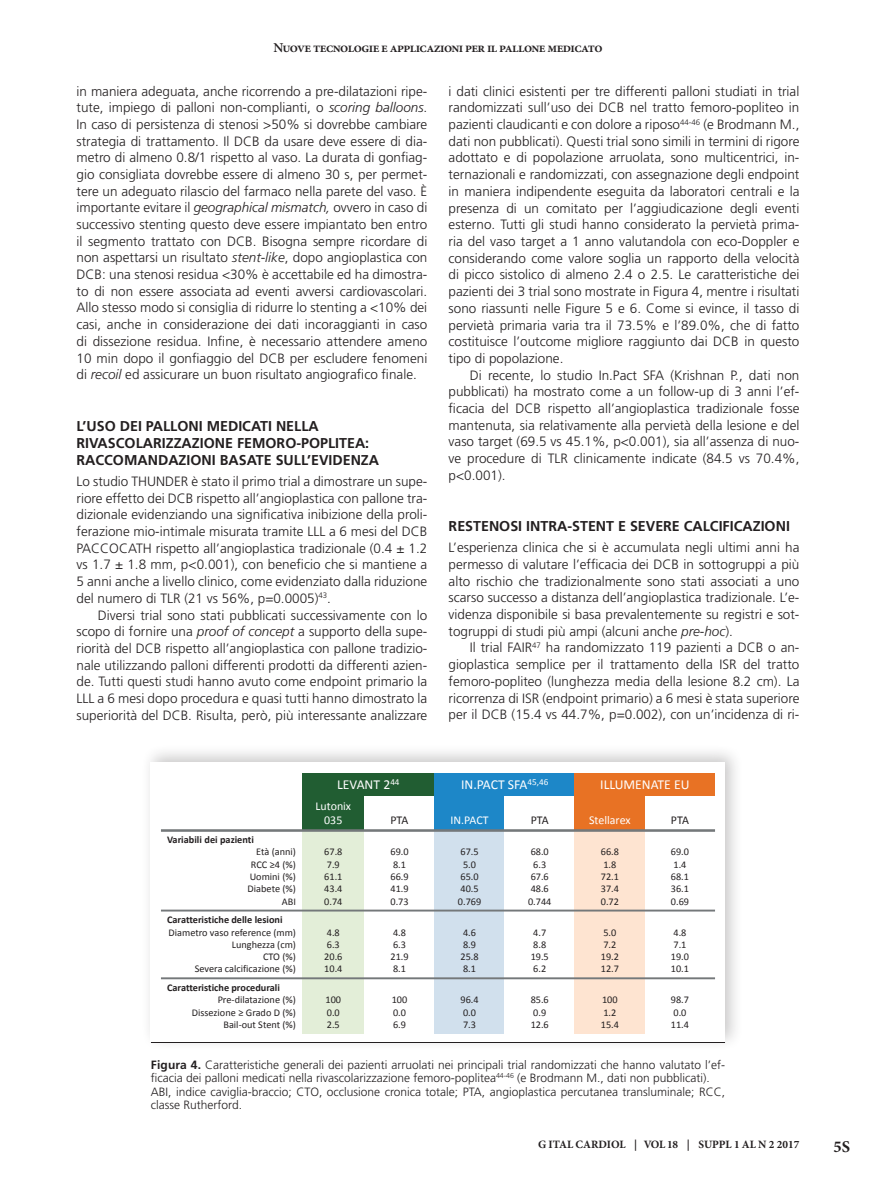
<style>
.page{position:relative;width:893px;height:1191px;background:#fff}
.page>*{position:absolute;margin:0;border:0;box-sizing:border-box;transform-origin:0 0}
.t1{font:700 16.5px "Minion Pro";color:#231f20}
.t2{font:15.45px "Calibri";color:#231f20}
.t3{font:700 14.25px/17.2px "Frutiger";color:#231f20}
.t4{font:13.65px "Calibri";color:#fff}
.t5{font:300 13.5px/16.6px "Frutiger";color:#231f20;text-align:justify}
.t6{font:600 13.5px "Minion Pro";letter-spacing:-.045em;color:#231f20}
.t7{font:300 12px/13.5px "Frutiger";color:#231f20}
.t8{font:12px/14.4px "Calibri";color:#fff;text-align:center}
.t9{font:12px "Calibri";letter-spacing:-.04em;color:#231f20}
.t10{font:700 11.25px "Minion Pro";letter-spacing:-.005em;color:#231f20}
.t11{font:10.2px/12.3px "Calibri";color:#231f20}
.t12{font:700 10.2px "Calibri";color:#231f20}
.s1{font-style:italic}
.s2{font-weight:700}
</style>
<div class="page">
<div style="left:141px;top:743px;width:603px;height:309px;background:#231f20;opacity:.25"></div>
<div style="left:151px;top:762px;width:574px;height:280px;background:#fff"></div>
<div style="left:302px;top:773px;width:133px;height:22px;background:#215d32"></div>
<div style="left:435px;top:773px;width:140px;height:22px;background:#1d87c8"></div>
<div style="left:575px;top:773px;width:140px;height:22px;background:#e87224"></div>
<div style="left:302px;top:795px;width:62px;height:35px;background:#215d32"></div>
<div style="left:435px;top:795px;width:70px;height:35px;background:#1d87c8"></div>
<div style="left:575px;top:795px;width:70px;height:35px;background:#e87224"></div>
<div style="left:302px;top:830px;width:62px;height:80px;background:#e3eed8"></div>
<div style="left:435px;top:830px;width:70px;height:80px;background:#d1e0ed"></div>
<div style="left:575px;top:830px;width:70px;height:80px;background:#fee4d1"></div>
<div style="left:302px;top:910px;width:62px;height:68px;background:#e3eed8"></div>
<div style="left:435px;top:910px;width:70px;height:68px;background:#d1e0ed"></div>
<div style="left:575px;top:910px;width:70px;height:68px;background:#fee4d1"></div>
<div style="left:302px;top:978px;width:62px;height:55px;background:#e3eed8"></div>
<div style="left:435px;top:978px;width:70px;height:55px;background:#d1e0ed"></div>
<div style="left:575px;top:978px;width:70px;height:55px;background:#fee4d1"></div>
<hr style="left:161px;top:829px;width:554px;height:2px;background:#74787a">
<hr style="left:161px;top:909px;width:554px;height:2px;background:#74787a">
<hr style="left:161px;top:977px;width:554px;height:2px;background:#74787a">
<p class="t6" style="left:273px;top:40px;width:331px">Nuove tecnologie e applicazioni per il pallone medicato</p>
<p class="t5" style="left:77px;top:83px;width:352px">in maniera adeguata, anche ricorrendo a pre-dilatazioni ripe&shy;tute, impiego di palloni non-complianti, o <span class="s1">scoring balloons</span>.<br>In caso di persistenza di stenosi &gt;50% si dovrebbe cambiare strategia di trattamento. Il DCB da usare deve essere di dia&shy;metro di almeno 0.8/1 rispetto al vaso. La durata di gonfiag&shy;gio consigliata dovrebbe essere di almeno 30 s, per permet&shy;tere un adeguato rilascio del farmaco nella parete del vaso. È importante evitare il <span class="s1">geographical mismatch,</span> ovvero in caso di successivo stenting questo deve essere impiantato ben entro il segmento trattato con DCB. Bisogna sempre ricordare di non aspettarsi un risultato <span class="s1">stent-like</span>, dopo angioplastica con DCB: una stenosi residua &lt;30% è accettabile ed ha dimostra&shy;to di non essere associata ad eventi avversi cardiovascolari.<br>Allo stesso modo si consiglia di ridurre lo stenting a &lt;10% dei casi, anche in considerazione dei dati incoraggianti in caso di dissezione residua. Infine, è necessario attendere ameno 10 min dopo il gonfiaggio del DCB per escludere fenomeni di <span class="s1">recoil</span> ed assicurare un buon risultato angiografico finale.</p>
<p class="t3" style="left:77px;top:417px;width:304px">L’USO DEI PALLONI MEDICATI NELLA<br>RIVASCOLARIZZAZIONE FEMORO-POPLITEA:<br>RACCOMANDAZIONI BASATE SULL’EVIDENZA</p>
<p class="t5" style="left:77px;top:473px;width:352px">Lo studio THUNDER è stato il primo trial a dimostrare un supe&shy;riore effetto dei DCB rispetto all’angioplastica con pallone tra&shy;dizionale evidenziando una significativa inibizione della proli&shy;ferazione mio-intimale misurata tramite LLL a 6 mesi del DCB PACCOCATH rispetto all’angioplastica tradizionale (0.4 ± 1.2 vs 1.7 ± 1.8 mm, p&lt;0.001), con beneficio che si mantiene a 5 anni anche a livello clinico, come evidenziato dalla riduzione del numero di TLR (21 vs 56%, p=0.0005)<sup>43</sup>.</p>
<p class="t5" style="left:77px;top:606px;width:352px;text-indent:21px">Diversi trial sono stati pubblicati successivamente con lo scopo di fornire una <span class="s1">proof of concept</span> a supporto della supe&shy;riorità del DCB rispetto all’angioplastica con pallone tradizio&shy;nale utilizzando palloni differenti prodotti da differenti azien&shy;de. Tutti questi studi hanno avuto come endpoint primario la LLL a 6 mesi dopo procedura e quasi tutti hanno dimostrato la superiorità del DCB. Risulta, però, più interessante analizzare</p>
<p class="t2" style="left:168px;top:654px;width:35px">Fig. 4</p>
<p class="t5" style="left:449px;top:83px;width:352px">i dati clinici esistenti per tre differenti palloni studiati in trial randomizzati sull’uso dei DCB nel tratto femoro-popliteo in pazienti claudicanti e con dolore a riposo<sup>44-46</sup> (e Brodmann M., dati non pubblicati). Questi trial sono simili in termini di rigore adottato e di popolazione arruolata, sono multicentrici, in&shy;ternazionali e randomizzati, con assegnazione degli endpoint in maniera indipendente eseguita da laboratori centrali e la presenza di un comitato per l’aggiudicazione degli eventi esterno. Tutti gli studi hanno considerato la pervietà prima&shy;ria del vaso target a 1 anno valutandola con eco-Doppler e considerando come valore soglia un rapporto della velocità di picco sistolico di almeno 2.4 o 2.5. Le caratteristiche dei pazienti dei 3 trial sono mostrate in Figura 4, mentre i risultati sono riassunti nelle Figure 5 e 6. Come si evince, il tasso di pervietà primaria varia tra il 73.5% e l’89.0%, che di fatto costituisce l’outcome migliore raggiunto dai DCB in questo tipo di popolazione.</p>
<p class="t5" style="left:449px;top:366px;width:352px;text-indent:21px">Di recente, lo studio In.Pact SFA (Krishnan P., dati non pubblicati) ha mostrato come a un follow-up di 3 anni l’ef&shy;ficacia del DCB rispetto all’angioplastica tradizionale fosse mantenuta, sia relativamente alla pervietà della lesione e del vaso target (69.5 vs 45.1%, p&lt;0.001), sia all’assenza di nuo&shy;ve procedure di TLR clinicamente indicate (84.5 vs 70.4%, p&lt;0.001).</p>
<p class="t3" style="left:449px;top:517px;width:343px">RESTENOSI INTRA-STENT E SEVERE CALCIFICAZIONI</p>
<p class="t5" style="left:449px;top:539px;width:352px">L’esperienza clinica che si è accumulata negli ultimi anni ha permesso di valutare l’efficacia dei DCB in sottogruppi a più alto rischio che tradizionalmente sono stati associati a uno scarso successo a distanza dell’angioplastica tradizionale. L’e&shy;videnza disponibile si basa prevalentemente su registri e sot&shy;togruppi di studi più ampi (alcuni anche <span class="s1">pre-hoc</span>).</p>
<p class="t5" style="left:449px;top:639px;width:352px;text-indent:21px">Il trial FAIR<sup>47</sup> ha randomizzato 119 pazienti a DCB o an&shy;gioplastica semplice per il trattamento della ISR del tratto femoro-popliteo (lunghezza media della lesione 8.2 cm). La ricorrenza di ISR (endpoint primario) a 6 mesi è stata superiore per il DCB (15.4 vs 44.7%, p=0.002), con un’incidenza di ri-</p>
<p class="t4" style="left:337px;top:775px;width:64px">LEVANT 2<sup>44</sup></p>
<p class="t4" style="left:461px;top:775px;width:89px">IN.PACT SFA<sup>45,46</sup></p>
<p class="t4" style="left:600px;top:775px;width:91px">ILLUMENATE EU</p>
<p class="t8" style="left:316px;top:798px;width:37px">Lutonix<br>035</p>
<p class="t9" style="left:391px;top:812px;width:19px">PTA</p>
<p class="t8" style="left:451px;top:813px;width:40px">IN.PACT</p>
<p class="t9" style="left:531px;top:812px;width:19px">PTA</p>
<p class="t8" style="left:589px;top:813px;width:43px">Stellarex</p>
<p class="t9" style="left:671px;top:812px;width:19px">PTA</p>
<p class="t12" style="left:167px;top:833px;width:88px">Variabili dei pazienti</p>
<p class="t11" style="left:248px;top:846px;width:50px;text-align:right">Età (anni)<br>RCC ≥4 (%)<br>Uomini (%)<br>Diabete (%)<br>ABI</p>
<p class="t11" style="left:324px;top:846px;width:20px">67.8<br>7.9<br>61.1<br>43.4<br>0.74</p>
<p class="t11" style="left:390px;top:846px;width:20px">69.0<br>8.1<br>66.9<br>41.9<br>0.73</p>
<p class="t11" style="left:458px;top:846px;width:25px;text-align:center">67.5<br>5.0<br>65.0<br>40.5<br>0.769</p>
<p class="t11" style="left:528px;top:846px;width:25px;text-align:center">68.0<br>6.3<br>67.6<br>48.6<br>0.744</p>
<p class="t11" style="left:601px;top:846px;width:20px">66.8<br>1.8<br>72.1<br>37.4<br>0.72</p>
<p class="t11" style="left:671px;top:846px;width:20px">69.0<br>1.4<br>68.1<br>36.1<br>0.69</p>
<p class="t12" style="left:167px;top:913px;width:117px">Caratteristiche delle lesioni</p>
<p class="t11" style="left:169px;top:926px;width:129px;text-align:right">Diametro vaso reference (mm)<br>Lunghezza (cm)<br>CTO (%)<br>Severa calcificazione (%)</p>
<p class="t11" style="left:324px;top:926px;width:20px">4.8<br>6.3<br>20.6<br>10.4</p>
<p class="t11" style="left:390px;top:926px;width:20px">4.8<br>6.3<br>21.9<br>8.1</p>
<p class="t11" style="left:461px;top:926px;width:20px">4.6<br>8.9<br>25.8<br>8.1</p>
<p class="t11" style="left:531px;top:926px;width:20px">4.7<br>8.8<br>19.5<br>6.2</p>
<p class="t11" style="left:601px;top:926px;width:20px">5.0<br>7.2<br>19.2<br>12.7</p>
<p class="t11" style="left:671px;top:926px;width:20px">4.8<br>7.1<br>19.0<br>10.1</p>
<p class="t12" style="left:167px;top:981px;width:114px">Caratteristiche procedurali</p>
<p class="t11" style="left:192px;top:993px;width:106px;text-align:right">Pre‐dilatazione (%)<br>Dissezione ≥ Grado D (%)<br>Bail‐out Stent (%)</p>
<p class="t11" style="left:326px;top:993px;width:17px">100<br>0.0<br>2.5</p>
<p class="t11" style="left:392px;top:993px;width:17px">100<br>0.0<br>6.9</p>
<p class="t11" style="left:461px;top:993px;width:20px">96.4<br>0.0<br>7.3</p>
<p class="t11" style="left:531px;top:993px;width:20px">85.6<br>0.9<br>12.6</p>
<p class="t11" style="left:601px;top:993px;width:20px">100<br>1.2<br>15.4</p>
<p class="t11" style="left:671px;top:993px;width:20px">98.7<br>0.0<br>11.4</p>
<p class="t7" style="left:151px;top:1058px;width:576px"><span class="s2">Figura 4.</span> Caratteristiche generali dei pazienti arruolati nei principali trial randomizzati che hanno valutato l’ef&shy;ficacia dei palloni medicati nella rivascolarizzazione femoro-poplitea<sup>44-46</sup> (e Brodmann M., dati non pubblicati).<br>ABI, indice caviglia-braccio; CTO, occlusione cronica totale; PTA, angioplastica percutanea transluminale; RCC, classe Rutherford.</p>
<p class="t10" style="left:538px;top:1137px;width:263px">G ITAL CARDIOL | VOL 18 | SUPPL 1 AL N 2 2017</p>
<p class="t1" style="left:833px;top:1136px;width:18px">5S</p>
</div>
